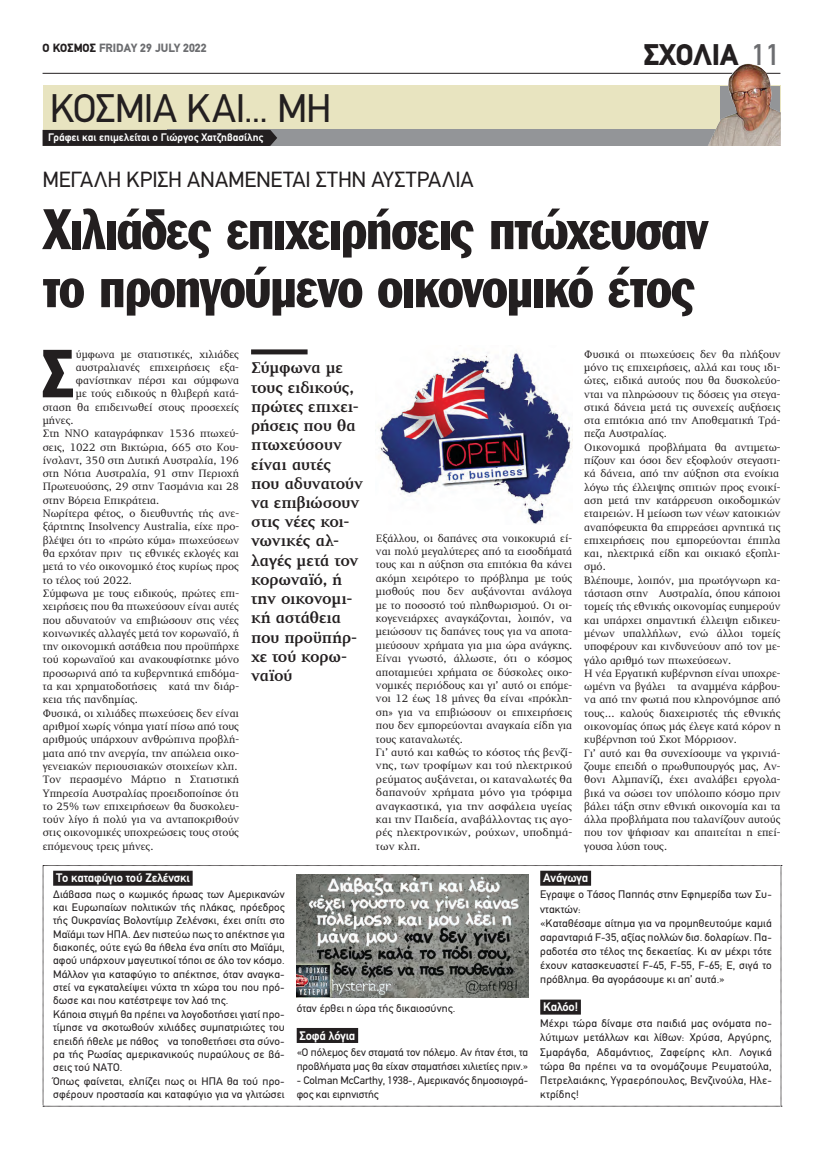
<style>
.page{position:relative;width:823px;height:1149px;background:#fff}
.page>*{position:absolute;margin:0;border:0;box-sizing:border-box;transform-origin:0 0}
.t1{font:66.6px "Franklin Gothic Greek Cond";color:#231f20}
.t2{font:56px/58px "Franklin Gothic Greek Cond";letter-spacing:-.02em;color:#231f20}
.t3{font:40px "PF Din Text";letter-spacing:-.02em;color:#231f20}
.t4{font:900 30px "PF Din Text";color:#231f20}
.t5{font:22px "PF Din Text";color:#231f20}
.t6{font:700 16px/19.2px "PF Diplomat";letter-spacing:-.015em;color:#231f20}
.t7{font:700 12.5px "PF Din Text";letter-spacing:-.01em;color:#fff}
.t8{font:900 12px "PF Din Text";color:#6c6d70}
.t9{font:11px/13.3px "PF Diplomat";color:#231f20}
.t10{font:11px/13.3px "PF Din Text";letter-spacing:.01em;color:#231f20}
.t11{font:700 11px "PF Din Text";letter-spacing:.005em;color:#fff}
.s1{color:#231f20}
.s2{font-weight:500;color:#6c6d70}
</style>
<div class="page">
<hr style="left:43px;top:73px;width:737px;height:1px;background:#231f20">
<svg style="left:43px;top:865px;width:738px;height:241px"></svg>
<div style="left:53px;top:870px;width:139px;height:15px;background:#231f20"></div>
<div style="left:296px;top:1027px;width:62px;height:15px;background:#231f20"></div>
<div style="left:540px;top:870px;width:50px;height:15px;background:#231f20"></div>
<div style="left:540px;top:999px;width:40px;height:15px;background:#231f20"></div>
<div style="left:43px;top:86px;width:737px;height:60px;background:#e8e4c0"></div>
<div style="left:167px;top:130px;width:561px;height:16px;background:#939598"></div>
<svg style="left:269px;top:130px;width:8px;height:16px"></svg>
<div style="left:43px;top:130px;width:226px;height:16px;background:#231f20"></div>
<img style="left:674px;top:63px;width:106px;height:83px">
<div style="left:251px;top:349px;width:56px;height:5px;background:#231f20"></div>
<img style="left:296px;top:874px;width:232px;height:123px">
<img style="left:375px;top:350px;width:197px;height:174px">
<p class="t8" style="left:43px;top:40px;width:165px"><span class="s1">Ο ΚΟΣΜΟΣ</span> FRIDAY 29 JULY 2022</p>
<h3 class="t3" style="left:50px;top:85px;width:283px">ΚΟΣΜΙΑ ΚΑΙ... ΜΗ</h3>
<p class="t11" style="left:48px;top:131px;width:217px">Γράφει και επιμελείται ο Γιώργος Χατζηβασίλης</p>
<h3 class="t4" style="left:643px;top:37px;width:138px">ΣΧΟΛΙΑ <span class="s2">11</span></h3>
<h3 class="t5" style="left:43px;top:167px;width:432px">ΜΕΓΑΛΗ ΚΡΙΣΗ ΑΝΑΜΕΝΕΤΑΙ ΣΤΗΝ ΑΥΣΤΡΑΛΙΑ</h3>
<h2 class="t2" style="left:43px;top:200px;width:667px">Χιλιάδες επιχειρήσεις πτώχευσαν το προηγούμενο οικονομικό έτος</h2>
<h1 class="t1" style="left:43px;top:336px;width:32px">Σ</h1>
<p class="t9" style="left:76px;top:347px;width:164px">ύμφωνα με στατιστικές, χιλιάδες</p>
<p class="t9" style="left:76px;top:361px;width:164px">αυστραλιανές επιχειρήσεις εξα-</p>
<p class="t9" style="left:76px;top:374px;width:164px">φανίστηκαν πέρσι και σύμφωνα</p>
<p class="t9" style="left:76px;top:387px;width:164px">με τούς ειδικούς η θλιβερή κατά-</p>
<p class="t9" style="left:43px;top:400px;width:198px">σταση θα επιδεινωθεί στους προσεχείς</p>
<p class="t9" style="left:43px;top:414px;width:32px">μήνες.</p>
<p class="t9" style="left:43px;top:427px;width:198px">Στη ΝΝΟ καταγράφηκαν 1536 πτωχεύ-</p>
<p class="t9" style="left:43px;top:440px;width:198px">σεις, 1022 στη Βικτώρια, 665 στο Κου-</p>
<p class="t9" style="left:43px;top:453px;width:198px">ίνσλαντ, 350 στη Δυτική Αυστραλία, 196</p>
<p class="t9" style="left:43px;top:467px;width:198px">στη Νότια Αυστραλία, 91 στην Περιοχή</p>
<p class="t9" style="left:43px;top:480px;width:198px">Πρωτευούσης, 29 στην Τασμάνια και 28</p>
<p class="t9" style="left:43px;top:493px;width:118px">στην Βόρεια Επικράτεια.</p>
<p class="t9" style="left:43px;top:507px;width:198px">Νωρίτερα φέτος, ο διευθυντής τής ανε-</p>
<p class="t9" style="left:43px;top:520px;width:198px">ξάρτητης Insolvency Australia, είχε προ-</p>
<p class="t9" style="left:43px;top:533px;width:198px">βλέψει ότι το «πρώτο κύμα» πτωχεύσεων</p>
<p class="t9" style="left:43px;top:546px;width:198px">θα ερχόταν πριν τις εθνικές εκλογές και</p>
<p class="t9" style="left:43px;top:560px;width:198px">μετά το νέο οικονομικό έτος κυρίως προς</p>
<p class="t9" style="left:43px;top:573px;width:91px">το τέλος τού 2022.</p>
<p class="t9" style="left:43px;top:586px;width:198px">Σύμφωνα με τους ειδικούς, πρώτες επι-</p>
<p class="t9" style="left:43px;top:600px;width:198px">χειρήσεις που θα πτωχεύσουν είναι αυτές</p>
<p class="t9" style="left:43px;top:613px;width:198px">που αδυνατούν να επιβιώσουν στις νέες</p>
<p class="t9" style="left:43px;top:626px;width:198px">κοινωνικές αλλαγές μετά τον κορωναϊό, ή</p>
<p class="t9" style="left:43px;top:640px;width:198px">την οικονομική αστάθεια που προϋπήρχε</p>
<p class="t9" style="left:43px;top:653px;width:198px">τού κορωναϊού και ανακουφίστηκε μόνο</p>
<p class="t9" style="left:43px;top:666px;width:198px">προσωρινά από τα κυβερνητικά επιδόμα-</p>
<p class="t9" style="left:43px;top:679px;width:198px">τα και χρηματοδοτήσεις κατά την διάρ-</p>
<p class="t9" style="left:43px;top:693px;width:97px">κεια τής πανδημίας.</p>
<p class="t9" style="left:43px;top:706px;width:198px">Φυσικά, οι χιλιάδες πτωχεύσεις δεν είναι</p>
<p class="t9" style="left:43px;top:719px;width:198px">αριθμοί χωρίς νόημα γιατί πίσω από τους</p>
<p class="t9" style="left:43px;top:733px;width:198px">αριθμούς υπάρχουν ανθρώπινα προβλή-</p>
<p class="t9" style="left:43px;top:746px;width:198px">ματα από την ανεργία, την απώλεια οικο-</p>
<p class="t9" style="left:43px;top:759px;width:196px">γενειακών περιουσιακών στοιχείων κλπ.</p>
<p class="t9" style="left:43px;top:772px;width:198px">Τον περασμένο Μάρτιο η Στατιστική</p>
<p class="t9" style="left:43px;top:786px;width:198px">Υπηρεσία Αυστραλίας προειδοποίησε ότι</p>
<p class="t9" style="left:43px;top:799px;width:198px">το 25% των επιχειρήσεων θα δυσκολευ-</p>
<p class="t9" style="left:43px;top:812px;width:198px">τούν λίγο ή πολύ για να ανταποκριθούν</p>
<p class="t9" style="left:43px;top:826px;width:198px">στις οικονομικές υποχρεώσεις τους στούς</p>
<p class="t9" style="left:43px;top:839px;width:112px">επόμενους τρεις μήνες.</p>
<h3 class="t6" style="left:251px;top:358px;width:113px">Σύμφωνα με τους ειδικούς, πρώτες επιχει&shy;ρήσεις που θα πτωχεύσουν είναι αυτές που αδυνατούν να επιβιώσουν στις νέες κοι&shy;νωνικές αλ&shy;λαγές μετά τον κορωναϊό, ή την οικονομι&shy;κή αστάθεια που προϋπήρ&shy;χε τού κορω&shy;ναϊού</h3>
<p class="t9" style="left:376px;top:531px;width:198px">Εξάλλου, οι δαπάνες στα νοικοκυριά εί&shy;ναι πολύ μεγαλύτερες από τα εισοδήματά τους και η αύξηση στα επιτόκια θα κάνει ακόμη χειρότερο το πρόβλημα με τούς μισθούς που δεν αυξάνονται ανάλογα με το ποσοστό τού πληθωρισμού. Οι οι&shy;κογενειάρχες αναγκάζονται, λοιπόν, να μειώσουν τις δαπάνες τους για να αποτα&shy;μιεύσουν χρήματα για μια ώρα ανάγκης.<br>Είναι γνωστό, άλλωστε, ότι ο κόσμος αποταμιεύει χρήματα σε δύσκολες οικο&shy;νομικές περιόδους και γι’ αυτό οι επόμε&shy;νοι 12 έως 18 μήνες θα είναι «πρόκλη&shy;ση» για να επιβιώσουν οι επιχειρήσεις που δεν εμπορεύονται αναγκαία είδη για τους καταναλωτές.<br>Γι’ αυτό και καθώς το κόστος τής βενζί&shy;νης, των τροφίμων και τού ηλεκτρικού ρεύματος αυξάνεται, οι καταναλωτές θα δαπανούν χρήματα μόνο για τρόφιμα αναγκαστικά, για την ασφάλεια υγείας και την Παιδεία, αναβάλλοντας τις αγο&shy;ρές ηλεκτρονικών, ρούχων, υποδημά&shy;των κλπ.</p>
<p class="t9" style="left:584px;top:347px;width:198px">Φυσικά οι πτωχεύσεις δεν θα πλήξουν μόνο τις επιχειρήσεις, αλλά και τους ιδι&shy;ώτες, ειδικά αυτούς που θα δυσκολεύο&shy;νται να πληρώσουν τις δόσεις για στεγα&shy;στικά δάνεια μετά τις συνεχείς αυξήσεις στα επιτόκια από την Αποθεματική Τρά&shy;πεζα Αυστραλίας.<br>Οικονομικά προβλήματα θα αντιμετω&shy;πίζουν και όσοι δεν εξοφλούν στεγαστι&shy;κά δάνεια, από την αύξηση στα ενοίκια λόγω τής έλλειψης σπιτιών προς ενοικί&shy;αση μετά την κατάρρευση οικοδομικών εταιρειών. Η μείωση των νέων κατοικιών αναπόφευκτα θα επιρρεάσει αρνητικά τις επιχειρήσεις που εμπορεύονται έπιπλα και, ηλεκτρικά είδη και οικιακό εξοπλι&shy;σμό.<br>Βλέπουμε, λοιπόν, μια πρωτόγνωρη κα&shy;τάσταση στην Αυστραλία, όπου κάποιοι τομείς τής εθνικής οικονομίας ευημερούν και υπάρχει σημαντική έλλειψη ειδικευ&shy;μένων υπαλλήλων, ενώ άλλοι τομείς υποφέρουν και κινδυνεύουν από τον με&shy;γάλο αριθμό των πτωχεύσεων.<br>Η νέα Εργατική κυβέρνηση είναι υποχρε&shy;ωμένη να βγάλει τα αναμμένα κάρβου&shy;να από την φωτιά που κληρονόμησε από τους… καλούς διαχειριστές τής εθνικής οικονομίας όπως μάς έλεγε κατά κόρον η κυβέρνηση τού Σκοτ Μόρρισον.<br>Γι’ αυτό και θα συνεχίσουμε να γκρινιά&shy;ζουμε επειδή ο πρωθυπουργός μας, Αν&shy;θονι Αλμπανίζι, έχει αναλάβει εργολα&shy;βικά να σώσει τον υπόλοιπο κόσμο πριν βάλει τάξη στην εθνική οικονομία και τα άλλα προβλήματα που ταλανίζουν αυτούς που τον ψήφισαν και απαιτείται η επεί&shy;γουσα λύση τους.</p>
<p class="t7" style="left:56px;top:870px;width:135px">Το καταφύγιο τού Ζελένσκι</p>
<p class="t10" style="left:53px;top:886px;width:233px">Διάβασα πως ο κωμικός ήρωας των Αμερικανών και Ευρωπαίων πολιτικών τής πλάκας, πρόεδρος τής Ουκρανίας Βολοντίμιρ Ζελένσκι, έχει σπίτι στο Μαϊάμι των ΗΠΑ. Δεν πιστεύω πως το απέκτησε για διακοπές, ούτε εγώ θα ήθελα ένα σπίτι στο Μαϊάμι, αφού υπάρχουν μαγευτικοί τόποι σε όλο τον κόσμο.<br>Μάλλον για καταφύγιο το απέκτησε, όταν αναγκα&shy;στεί να εγκαταλείψει νύχτα τη χώρα του που πρό&shy;δωσε και που κατέστρεψε τον λαό της.<br>Κάποια στιγμή θα πρέπει να λογοδοτήσει γιατί προ&shy;τίμησε να σκοτωθούν χιλιάδες συμπατριώτες του επειδή ήθελε με πάθος να τοποθετήσει στα σύνο&shy;ρα τής Ρωσίας αμερικανικούς πυραύλους σε βά&shy;σεις τού ΝΑΤΟ.<br>Όπως φαίνεται, ελπίζει πως οι ΗΠΑ θα τού προ&shy;σφέρουν προστασία και καταφύγιο για να γλιτώσει</p>
<p class="t10" style="left:296px;top:1000px;width:160px">όταν έρθει η ώρα τής δικαιοσύνης.</p>
<p class="t7" style="left:299px;top:1027px;width:57px">Σοφά λόγια</p>
<p class="t10" style="left:296px;top:1044px;width:233px;line-height:14.1px">«Ο πόλεμος δεν σταματά τον πόλεμο. Αν ήταν έτσι, τα προβλήματα μας θα είχαν σταματήσει χιλιετίες πριν.»</p>
<p class="t10" style="left:296px;top:1072px;width:233px;line-height:14.1px">- Colman McCarthy, 1938-, Αμερικανός δημοσιογρά&shy;φος και ειρηνιστής</p>
<p class="t7" style="left:542px;top:870px;width:47px">Ανάγωγα</p>
<p class="t10" style="left:540px;top:887px;width:233px;line-height:14.1px">Εγραψε ο Τάσος Παππάς στην Εφημερίδα των Συ&shy;ντακτών:<br>«Καταθέσαμε αίτημα για να προμηθευτούμε καμιά σαρανταριά F-35, αξίας πολλών δισ. δολαρίων. Πα&shy;ραδοτέα στο τέλος της δεκαετίας. Κι αν μέχρι τότε έχουν κατασκευαστεί F-45, F-55, F-65; Ε, σιγά το πρόβλημα. Θα αγοράσουμε κι απ’ αυτά.»</p>
<p class="t7" style="left:542px;top:999px;width:36px">Καλόο!</p>
<p class="t10" style="left:540px;top:1016px;width:233px;line-height:14.1px;text-align:justify">Μέχρι τώρα δίναμε στα παιδιά μας ονόματα πο&shy;λύτιμων μετάλλων και λίθων: Χρύσα, Αργύρης, Σμαράγδα, Αδαμάντιος, Ζαφείρης κλπ. Λογικά τώρα θα πρέπει να τα ονομάζουμε Ρευματούλα, Πετρελαιάκης, Υγραερόπουλος, Βενζινούλα, Ηλε&shy;κτρίδης!</p>
</div>
